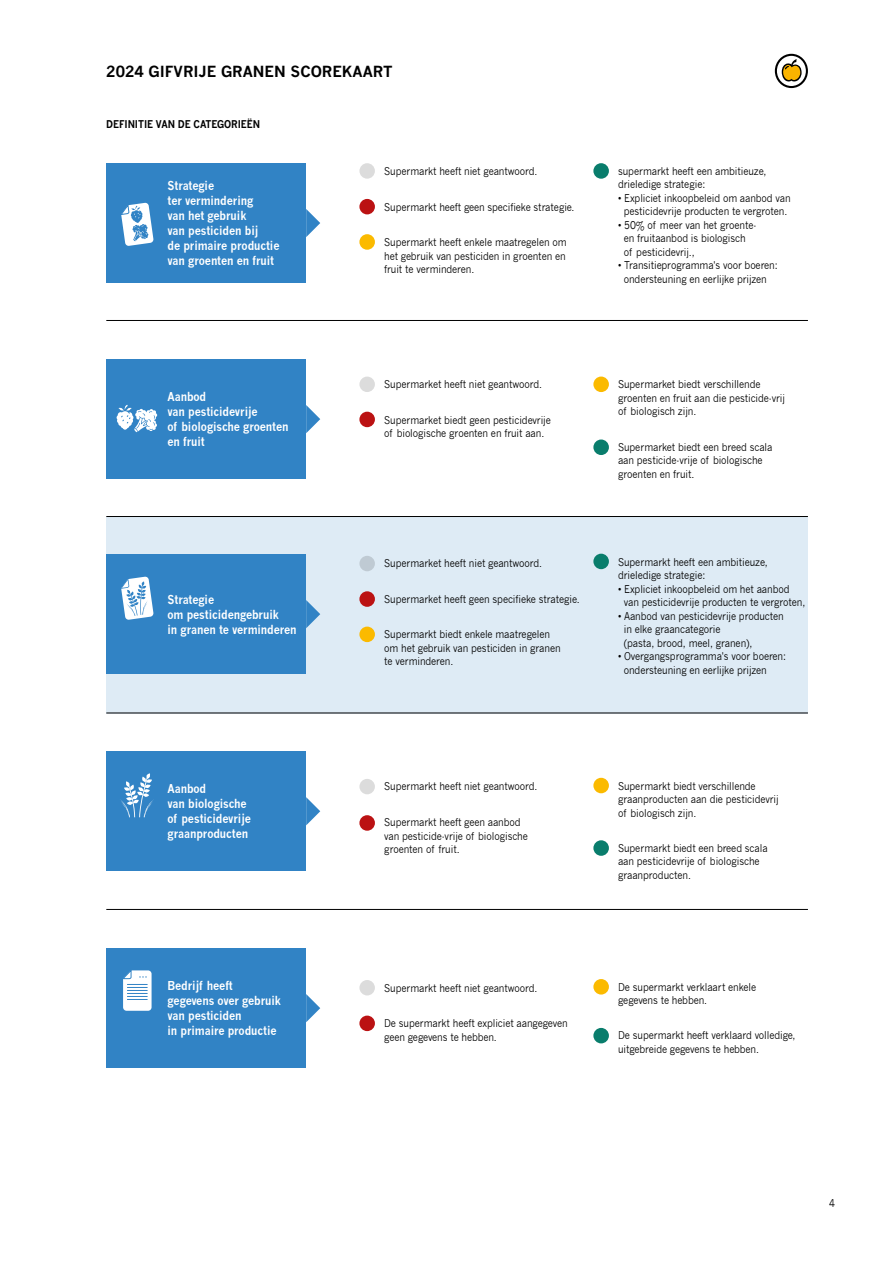
<style>
.page{position:relative;width:893px;height:1263px;background:#fff}
.page>*{position:absolute;margin:0;border:0;box-sizing:border-box;transform-origin:0 0}
.t1{font:700 15px "News Gothic";color:#000}
.t2{font:700 12px/15px "News Gothic";letter-spacing:-.01em;color:#fff;scale:.9 1}
.t3{font:10.5px/13.5px "News Gothic";letter-spacing:-.01em;color:#000;scale:.9 1}
.t4{font:700 10.5px "News Gothic";letter-spacing:-.01em;color:#000;scale:.9 1}
</style>
<div class="page">
<div style="left:106px;top:517px;width:702px;height:196px;background:#deebf5"></div>
<div style="left:106px;top:163px;width:200px;height:120px;background:#3183c5"></div>
<svg style="left:306px;top:209px;width:14px;height:28px"></svg>
<div style="left:106px;top:359px;width:200px;height:120px;background:#3183c5"></div>
<svg style="left:306px;top:405px;width:14px;height:28px"></svg>
<div style="left:106px;top:554px;width:200px;height:120px;background:#3183c5"></div>
<svg style="left:306px;top:600px;width:14px;height:28px"></svg>
<div style="left:106px;top:751px;width:200px;height:120px;background:#3183c5"></div>
<svg style="left:306px;top:797px;width:14px;height:28px"></svg>
<div style="left:106px;top:948px;width:200px;height:120px;background:#3183c5"></div>
<svg style="left:306px;top:994px;width:14px;height:28px"></svg>
<svg style="left:359px;top:163px;width:16px;height:16px"></svg>
<div style="left:359px;top:199px;width:16px;height:15px;background:#bb1213;border-radius:50%"></div>
<div style="left:359px;top:234px;width:16px;height:16px;background:#fbba00;border-radius:50%"></div>
<div style="left:593px;top:163px;width:16px;height:16px;background:#097d6c;border-radius:50%"></div>
<div style="left:359px;top:556px;width:16px;height:15px;background:#bfcad3;border-radius:50%"></div>
<div style="left:359px;top:591px;width:16px;height:16px;background:#bb1213;border-radius:50%"></div>
<div style="left:359px;top:627px;width:16px;height:15px;background:#fbba00;border-radius:50%"></div>
<div style="left:593px;top:554px;width:16px;height:15px;background:#097d6c;border-radius:50%"></div>
<div style="left:359px;top:980px;width:16px;height:15px;background:#dcdcdc;border-radius:50%"></div>
<div style="left:359px;top:1015px;width:16px;height:16px;background:#bb1213;border-radius:50%"></div>
<div style="left:593px;top:979px;width:16px;height:15px;background:#fbba00;border-radius:50%"></div>
<div style="left:593px;top:1028px;width:16px;height:15px;background:#097d6c;border-radius:50%"></div>
<div style="left:359px;top:377px;width:16px;height:15px;background:#dcdcdc;border-radius:50%"></div>
<div style="left:359px;top:412px;width:16px;height:15px;background:#bb1213;border-radius:50%"></div>
<div style="left:593px;top:377px;width:16px;height:15px;background:#fbba00;border-radius:50%"></div>
<div style="left:593px;top:439px;width:16px;height:16px;background:#097d6c;border-radius:50%"></div>
<div style="left:359px;top:779px;width:16px;height:15px;background:#dcdcdc;border-radius:50%"></div>
<div style="left:359px;top:815px;width:16px;height:16px;background:#bb1213;border-radius:50%"></div>
<div style="left:593px;top:778px;width:16px;height:15px;background:#fbba00;border-radius:50%"></div>
<div style="left:593px;top:840px;width:16px;height:16px;background:#097d6c;border-radius:50%"></div>
<svg style="left:121px;top:203px;width:33px;height:43px"></svg>
<svg style="left:123px;top:970px;width:29px;height:41px"></svg>
<svg style="left:117px;top:405px;width:40px;height:27px"></svg>
<svg style="left:121px;top:576px;width:33px;height:44px"></svg>
<svg style="left:121px;top:773px;width:33px;height:44px"></svg>
<svg style="left:776px;top:55px;width:31px;height:32px"></svg>
<div style="left:775px;top:54px;width:33px;height:34px;border:2px solid #000;border-radius:50%"></div>
<svg style="left:782px;top:59px;width:20px;height:23px"></svg>
<hr style="left:106px;top:320px;width:702px;height:1px;background:#000">
<hr style="left:106px;top:516px;width:702px;height:1px;background:#000">
<hr style="left:106px;top:713px;width:702px;height:1px;background:#000">
<hr style="left:106px;top:909px;width:702px;height:1px;background:#000">
<h1 class="t1" style="left:106px;top:62px;width:288px">2024 GIFVRIJE GRANEN SCOREKAART</h1>
<p class="t4" style="left:106px;top:117px;width:172px">DEFINITIE VAN DE CATEGORIEËN</p>
<p class="t2" style="left:168px;top:178px;width:126px">Strategie<br>ter vermindering<br>van het gebruik<br>van pesticiden bij<br>de primaire productie van groenten en fruit</p>
<p class="t2" style="left:168px;top:389px;width:136px">Aanbod<br>van pesticidevrije<br>of biologische groenten en fruit</p>
<p class="t2" style="left:168px;top:592px;width:145px">Strategie<br>om pesticidengebruik<br>in granen te verminderen</p>
<p class="t3" style="left:384px;top:164px;width:172px">Supermarkt heeft niet geantwoord.</p>
<p class="t3" style="left:384px;top:200px;width:213px">Supermarkt heeft geen specifieke strategie.</p>
<p class="t3" style="left:384px;top:236px;width:204px;text-align:justify">Supermarkt heeft enkele maatregelen om het gebruik van pesticiden in groenten en fruit te verminderen.</p>
<p class="t3" style="left:384px;top:378px;width:177px">Supermarket heeft niet geantwoord.</p>
<p class="t3" style="left:384px;top:413px;width:187px">Supermarket biedt geen pesticidevrije of biologische groenten en fruit aan.</p>
<p class="t3" style="left:384px;top:557px;width:177px">Supermarket heeft niet geantwoord.</p>
<p class="t3" style="left:384px;top:592px;width:219px">Supermarket heeft geen specifieke strategie.</p>
<p class="t3" style="left:384px;top:628px;width:198px">Supermarkt biedt enkele maatregelen om het gebruik van pesticiden in granen te verminderen.</p>
<p class="t3" style="left:618px;top:164px;width:166px">supermarkt heeft een ambitieuze, drieledige strategie:</p>
<p class="t3" style="left:618px;top:191px;width:193px;text-align:center">• Expliciet inkoopbeleid om aanbod van pesticidevrije producten te vergroten.</p>
<p class="t3" style="left:624px;top:218px;width:149px;text-indent:-6px">• 50% of meer van het groente&shy;en fruitaanbod is biologisch of pesticidevrij.,</p>
<p class="t3" style="left:618px;top:259px;width:179px;text-align:center">• Transitieprogramma's voor boeren: ondersteuning en eerlijke prijzen</p>
<p class="t3" style="left:618px;top:378px;width:187px">Supermarket biedt verschillende groenten en fruit aan die pesticide-vrij of biologisch zijn.</p>
<p class="t3" style="left:618px;top:440px;width:173px">Supermarket biedt een breed scala aan pesticide-vrije of biologische groenten en fruit.</p>
<p class="t3" style="left:618px;top:555px;width:168px">Supermarkt heeft een ambitieuze, drieledige strategie:</p>
<p class="t3" style="left:624px;top:582px;width:203px;text-indent:-6px">• Expliciet inkoopbeleid om het aanbod van pesticidevrije producten te vergroten,</p>
<p class="t3" style="left:624px;top:609px;width:179px;text-indent:-6px">• Aanbod van pesticidevrije producten in elke graancategorie<br>(pasta, brood, meel, granen),</p>
<p class="t3" style="left:624px;top:650px;width:182px;text-indent:-6px">• Overgangsprogramma's voor boeren: ondersteuning en eerlijke prijzen</p>
<p class="t2" style="left:168px;top:781px;width:94px">Aanbod<br>van biologische of pesticidevrije graanproducten</p>
<p class="t3" style="left:384px;top:780px;width:172px">Supermarkt heeft niet geantwoord.</p>
<p class="t3" style="left:384px;top:816px;width:161px">Supermarkt heeft geen aanbod van pesticide-vrije of biologische groenten of fruit.</p>
<p class="t2" style="left:168px;top:978px;width:128px">Bedrijf heeft gegevens over gebruik van pesticiden<br>in primaire productie</p>
<p class="t3" style="left:384px;top:981px;width:172px">Supermarkt heeft niet geantwoord.</p>
<p class="t3" style="left:384px;top:1016px;width:205px">De supermarkt heeft expliciet aangegeven geen gegevens te hebben.</p>
<p class="t3" style="left:618px;top:779px;width:180px">Supermarkt biedt verschillende graanproducten aan die pesticidevrij of biologisch zijn.</p>
<p class="t3" style="left:618px;top:841px;width:168px">Supermarkt biedt een breed scala aan pesticidevrije of biologische graanproducten.</p>
<p class="t3" style="left:618px;top:980px;width:155px">De supermarkt verklaart enkele gegevens te hebben.</p>
<p class="t3" style="left:618px;top:1029px;width:199px">De supermarkt heeft verklaard volledige, uitgebreide gegevens te hebben.</p>
<p class="t3" style="left:829px;top:1196px;width:8px">4</p>
</div>
